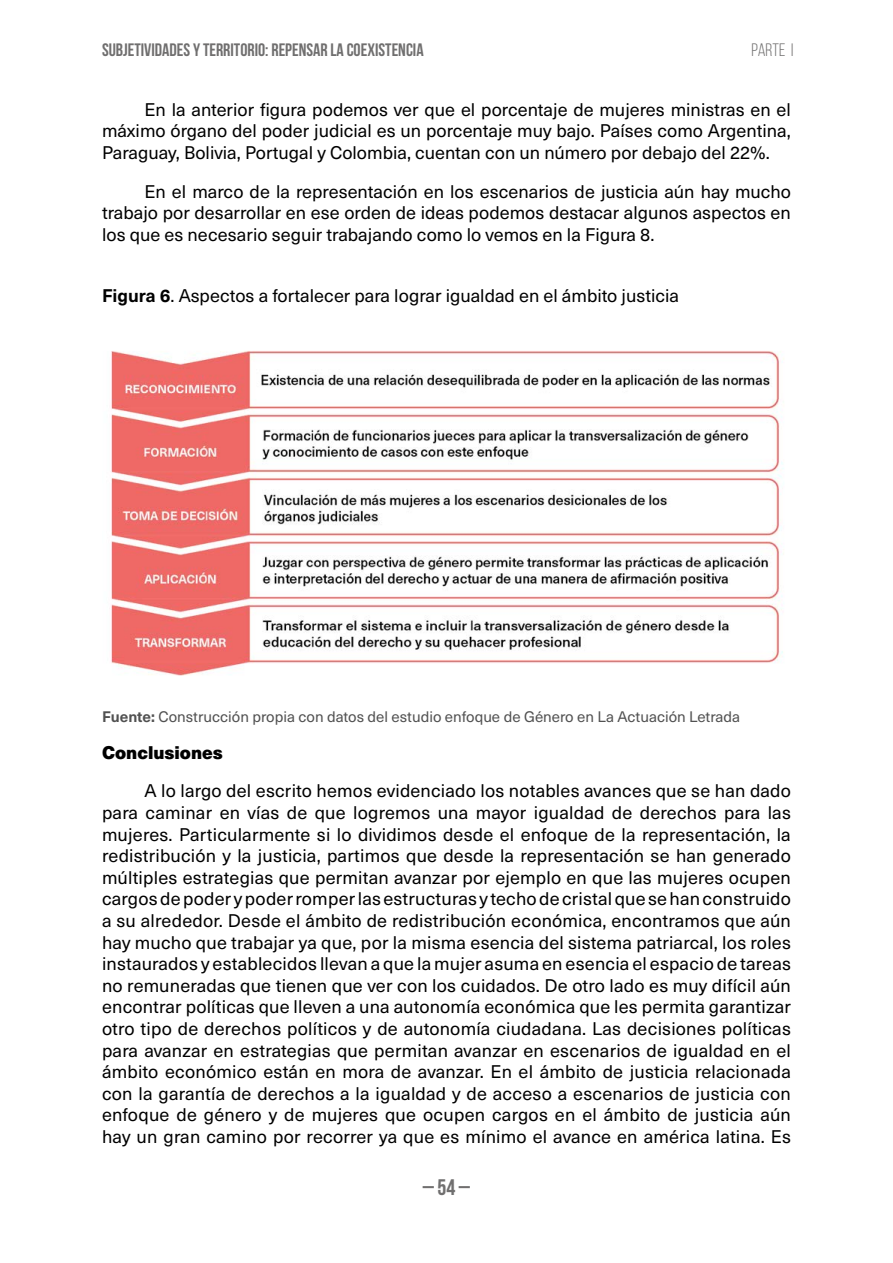
<style>
.page{position:relative;width:893px;height:1263px;background:#fff}
.page>*{position:absolute;margin:0;border:0;box-sizing:border-box;transform-origin:0 0}
.t1{font:700 22.5px "Bebas Neue";color:#706f6f}
.t2{font:18px/21.6px "Neue Haas Unica W1 G";color:#000;text-align:justify}
.t3{font:700 18px "Bebas Neue";color:#706f6f}
.t4{font:900 18px "Neue Haas Unica W1 G";color:#000}
.t5{font:18px "Bebas Neue";color:#706f6f}
.t6{font:15px "Neue Haas Unica W1 G";color:#515151}
.s1{font-weight:700}
</style>
<div class="page">
<img style="left:111px;top:351px;width:673px;height:325px">
<p class="t3" style="left:102px;top:40px;width:323px">SUBJETIVIDADES Y TERRITORIO: REPENSAR LA COEXISTENCIA</p>
<p class="t5" style="left:751px;top:40px;width:43px">PARTE I</p>
<p class="t2" style="left:102px;top:98px;width:690px;text-indent:43px">En la anterior figura podemos ver que el porcentaje de mujeres ministras en el máximo órgano del poder judicial es un porcentaje muy bajo. Países como Argentina, Paraguay, Bolivia, Portugal y Colombia, cuentan con un número por debajo del 22%.</p>
<p class="t2" style="left:102px;top:179px;width:690px;text-indent:43px">En el marco de la representación en los escenarios de justicia aún hay mucho trabajo por desarrollar en ese orden de ideas podemos destacar algunos aspectos en los que es necesario seguir trabajando como lo vemos en la Figura 8.</p>
<p class="t2" style="left:102px;top:284px;width:578px"><span class="s1">Figura 6</span>. Aspectos a fortalecer para lograr igualdad en el ámbito justicia</p>
<p class="t6" style="left:102px;top:705px;width:639px"><span class="s1">Fuente:</span> Construcción propia con datos del estudio enfoque de Género en La Actuación Letrada</p>
<p class="t4" style="left:102px;top:738px;width:122px">Conclusiones</p>
<p class="t2" style="left:102px;top:779px;width:690px;text-indent:43px">A lo largo del escrito hemos evidenciado los notables avances que se han dado para caminar en vías de que logremos una mayor igualdad de derechos para las mujeres. Particularmente si lo dividimos desde el enfoque de la representación, la redistribución y la justicia, partimos que desde la representación se han generado múltiples estrategias que permitan avanzar por ejemplo en que las mujeres ocupen cargos de poder y poder romper las estructuras y techo de cristal que se han construido a su alrededor. Desde el ámbito de redistribución económica, encontramos que aún hay mucho que trabajar ya que, por la misma esencia del sistema patriarcal, los roles instaurados y establecidos llevan a que la mujer asuma en esencia el espacio de tareas no remuneradas que tienen que ver con los cuidados. De otro lado es muy difícil aún encontrar políticas que lleven a una autonomía económica que les permita garantizar otro tipo de derechos políticos y de autonomía ciudadana. Las decisiones políticas para avanzar en estrategias que permitan avanzar en escenarios de igualdad en el ámbito económico están en mora de avanzar. En el ámbito de justicia relacionada con la garantía de derechos a la igualdad y de acceso a escenarios de justicia con enfoque de género y de mujeres que ocupen cargos en el ámbito de justicia aún hay un gran camino por recorrer ya que es mínimo el avance en américa latina. Es</p>
<p class="t1" style="left:423px;top:1175px;width:49px">– 54 –</p>
</div>
